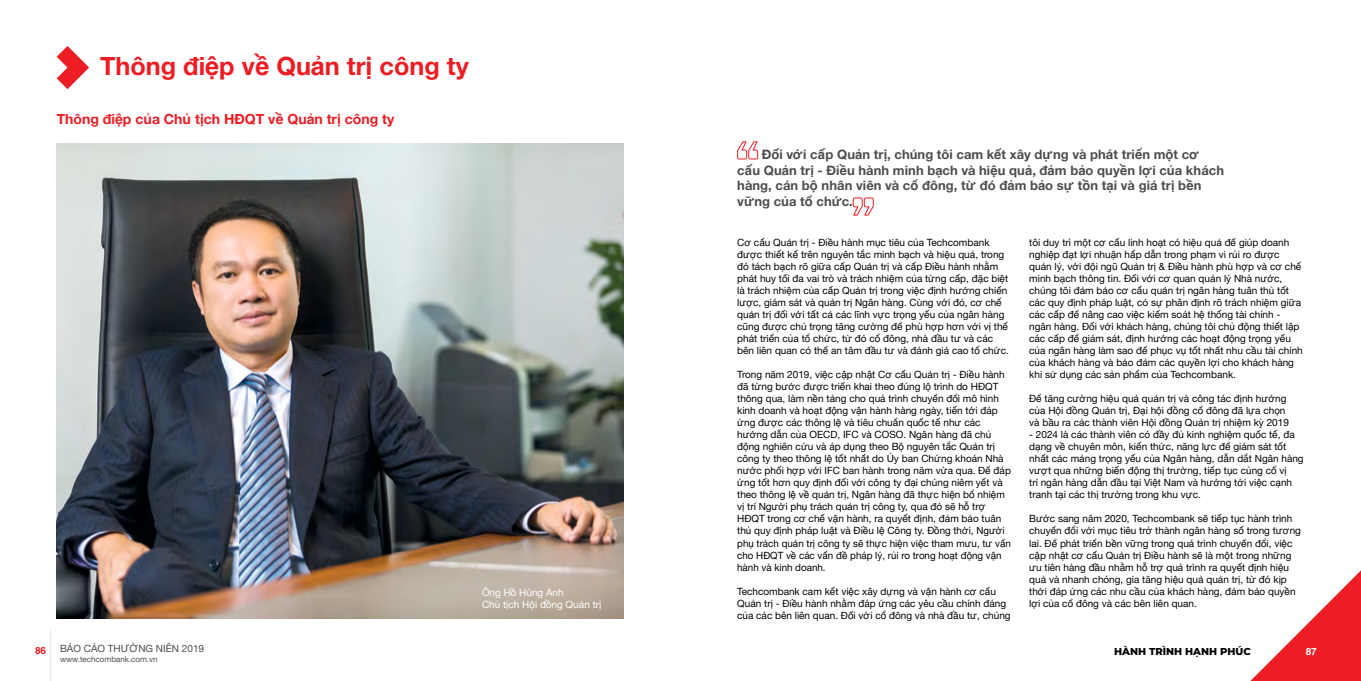
<style>
.page{position:relative;width:1361px;height:681px;background:#fff}
.page>*{position:absolute;margin:0;border:0;box-sizing:border-box;transform-origin:0 0}
.t1{font:700 25.2px "Helvetica Neue";color:#ed1d24}
.t2{font:700 14px "Helvetica Neue";color:#ed1d24}
.t3{font:700 13px/15.6px "Helvetica Neue";letter-spacing:.005em;color:#4d4d4f}
.t4{font:10px/12px "Helvetica Neue";color:#000}
.t5{font:10px/12px "Helvetica Neue";color:#fff}
.t6{font:10px "Helvetica Neue";color:#4d4d4f}
.t7{font:800 10px "Montserrat";color:#000}
.t8{font:700 10px "SFU Helvetica";color:#ed1d24}
.t9{font:700 10px "SFU Helvetica";color:#fff}
.t10{font:8px "Helvetica Neue";color:#4d4d4f}
</style>
<div class="page">
<svg style="left:57px;top:46px;width:32px;height:43px"></svg>
<svg style="left:1251px;top:570px;width:110px;height:110px"></svg>
<hr style="left:50px;top:629px;width:1px;height:51px;background:#e6e7e8">
<svg style="left:737px;top:141px;width:22px;height:19px"></svg>
<svg style="left:852px;top:197px;width:22px;height:19px"></svg>
<img style="left:57px;top:143px;width:567px;height:475px">
<h1 class="t1" style="left:100px;top:46px;width:370px">Thông điệp về Quản trị công ty</h1>
<h2 class="t2" style="left:57px;top:108px;width:339px">Thông điệp của Chủ tịch HĐQT về Quản trị công ty</h2>
<p class="t5" style="left:482px;top:587px;width:121px">Ông Hồ Hùng Anh<br>Chủ tịch Hội đồng Quản trị</p>
<h3 class="t3" style="left:737px;top:147px;width:488px;text-indent:25px">Đối với cấp Quản trị, chúng tôi cam kết xây dựng và phát triển một cơ cấu Quản trị - Điều hành minh bạch và hiệu quả, đảm bảo quyền lợi của khách hàng, cán bộ nhân viên và cổ đông, từ đó đảm bảo sự tồn tại và giá trị bền vững của tổ chức.</h3>
<p class="t4" style="left:1029px;top:237px;width:275px">tôi duy trì một cơ cấu linh hoạt có hiệu quả để giúp doanh nghiệp đạt lợi nhuận hấp dẫn trong phạm vi rủi ro được quản lý, với đội ngũ Quản trị &amp; Điều hành phù hợp và cơ chế minh bạch thông tin. Đối với cơ quan quản lý Nhà nước, chúng tôi đảm bảo cơ cấu quản trị ngân hàng tuân thủ tốt các quy định pháp luật, có sự phân định rõ trách nhiệm giữa các cấp để nâng cao việc kiểm soát hệ thống tài chính - ngân hàng. Đối với khách hàng, chúng tôi chủ động thiết lập các cấp để giám sát, định hướng các hoạt động trọng yếu của ngân hàng làm sao để phục vụ tốt nhất nhu cầu tài chính của khách hàng và bảo đảm các quyền lợi cho khách hàng khi sử dụng các sản phẩm của Techcombank.</p>
<p class="t4" style="left:1029px;top:393px;width:261px">Để tăng cường hiệu quả quản trị và công tác định hướng của Hội đồng Quản trị, Đại hội đồng cổ đông đã lựa chọn và bầu ra các thành viên Hội đồng Quản trị nhiệm kỳ 2019</p>
<p class="t4" style="left:1029px;top:429px;width:276px">- 2024 là các thành viên có đầy đủ kinh nghiệm quốc tế, đa dạng về chuyên môn, kiến thức, năng lực để giám sát tốt nhất các mảng trọng yếu của Ngân hàng, dẫn dắt Ngân hàng vượt qua những biến động thị trường, tiếp tục củng cố vị<br>trí ngân hàng dẫn đầu tại Việt Nam và hướng tới việc cạnh tranh tại các thị trường trong khu vực.</p>
<p class="t4" style="left:1029px;top:513px;width:273px">Bước sang năm 2020, Techcombank sẽ tiếp tục hành trình chuyển đổi với mục tiêu trở thành ngân hàng số trong tương lai. Để phát triển bền vững trong quá trình chuyển đổi, việc cập nhật cơ cấu Quản trị Điều hành sẽ là một trong những ưu tiên hàng đầu nhằm hỗ trợ quá trình ra quyết định hiệu quả và nhanh chóng, gia tăng hiệu quả quản trị, từ đó kịp thời đáp ứng các nhu cầu của khách hàng, đảm bảo quyền lợi của cổ đông và các bên liên quan.</p>
<p class="t4" style="left:737px;top:237px;width:273px">Cơ cấu Quản trị - Điều hành mục tiêu của Techcombank được thiết kế trên nguyên tắc minh bạch và hiệu quả, trong đó tách bạch rõ giữa cấp Quản trị và cấp Điều hành nhằm phát huy tối đa vai trò và trách nhiệm của từng cấp, đặc biệt là trách nhiệm của cấp Quản trị trong việc định hướng chiến lược, giám sát và quản trị Ngân hàng. Cùng với đó, cơ chế quản trị đối với tất cả các lĩnh vực trọng yếu của ngân hàng cũng được chú trọng tăng cường để phù hợp hơn với vị thế phát triển của tổ chức, từ đó cổ đông, nhà đầu tư và các bên liên quan có thể an tâm đầu tư và đánh giá cao tổ chức.</p>
<p class="t4" style="left:737px;top:369px;width:275px">Trong năm 2019, việc cập nhật Cơ cấu Quản trị - Điều hành đã từng bước được triển khai theo đúng lộ trình do HĐQT thông qua, làm nền tảng cho quá trình chuyển đổi mô hình kinh doanh và hoạt động vận hành hàng ngày, tiến tới đáp ứng được các thông lệ và tiêu chuẩn quốc tế như các hướng dẫn của OECD, IFC và COSO. Ngân hàng đã chủ động nghiên cứu và áp dụng theo Bộ nguyên tắc Quản trị công ty theo thông lệ tốt nhất do Ủy ban Chứng khoán Nhà nước phối hợp với IFC ban hành trong năm vừa qua. Để đáp ứng tốt hơn quy định đối với công ty đại chúng niêm yết và theo thông lệ về quản trị, Ngân hàng đã thực hiện bổ nhiệm vị trí Người phụ trách quản trị công ty, qua đó sẽ hỗ trợ HĐQT trong cơ chế vận hành, ra quyết định, đảm bảo tuân thủ quy định pháp luật và Điều lệ Công ty. Đồng thời, Người phụ trách quản trị công ty sẽ thực hiện việc tham mưu, tư vấn cho HĐQT về các vấn đề pháp lý, rủi ro trong hoạt động vận hành và kinh doanh.</p>
<p class="t4" style="left:737px;top:585px;width:275px">Techcombank cam kết việc xây dựng và vận hành cơ cấu<br>Quản trị - Điều hành nhằm đáp ứng các yêu cầu chính đáng của các bên liên quan. Đối với cổ đông và nhà đầu tư, chúng</p>
<p class="t8" style="left:35px;top:642px;width:13px">86</p>
<p class="t6" style="left:60px;top:641px;width:146px">BÁO CÁO THƯỜNG NIÊN 2019</p>
<p class="t7" style="left:1114px;top:643px;width:138px">HÀNH TRÌNH HẠNH PHÚC</p>
<p class="t9" style="left:1305px;top:642px;width:13px">87</p>
<p class="t10" style="left:60px;top:653px;width:99px">www.techcombank.com.vn</p>
</div>
